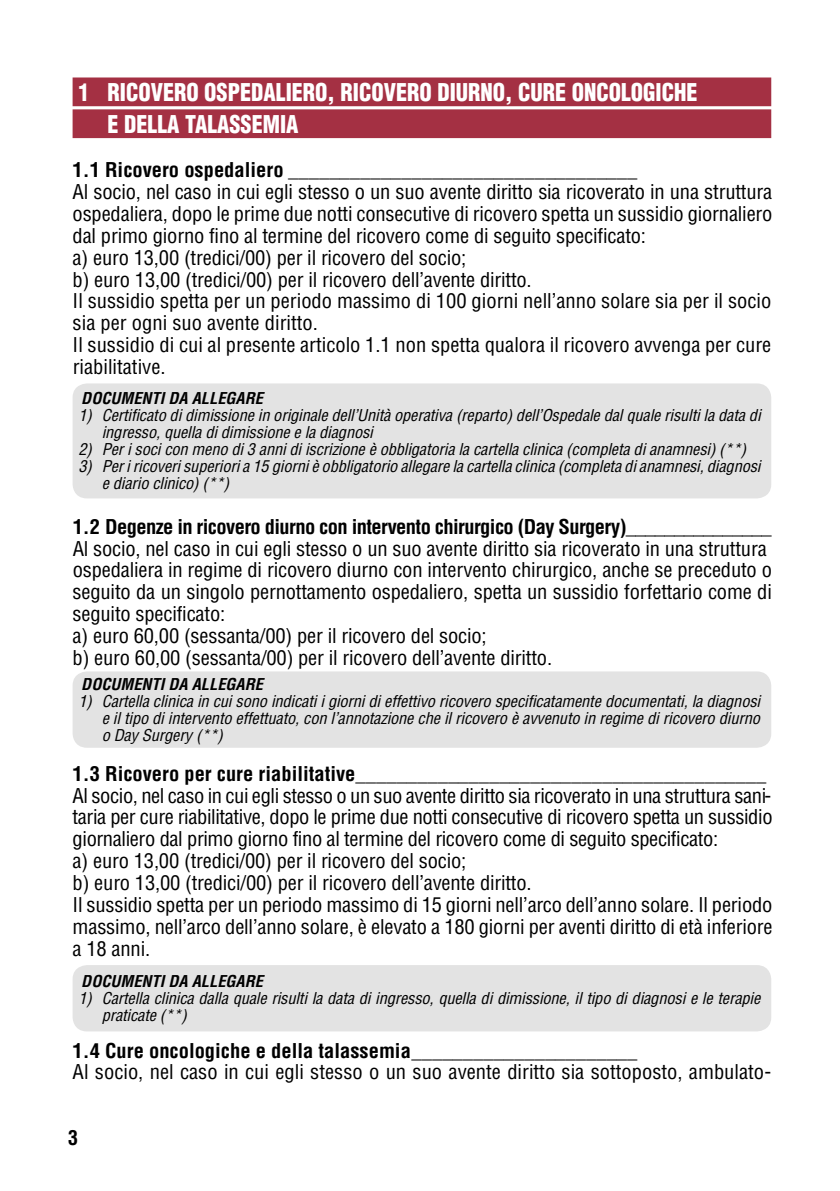
<style>
.page{position:relative;width:840px;height:1191px;background:#fff}
.page>*{position:absolute;margin:0;border:0;box-sizing:border-box;transform-origin:0 0}
.t1{font:900 condensed 23.8px/31.8px "Helvetica LT Std";color:#fff;scale:.93 1}
.t2{font:condensed 20px/22px "Helvetica LT Std";letter-spacing:-.01em;color:#000}
.t3{font:700 condensed 20px "Helvetica LT Std";color:#000}
.t4{font:700 condensed 20px "Helvetica LT Std";letter-spacing:-.03em;color:#000}
.t5{font:italic condensed 16px/17px "Helvetica LT Std";letter-spacing:-.01em;color:#000}
.t6{font:italic 700 condensed 16px "Helvetica LT Std";color:#000}
</style>
<div class="page">
<div style="left:73px;top:77px;width:697px;height:29px;background:#a43043"></div>
<div style="left:73px;top:109px;width:697px;height:29px;background:#a43043"></div>
<div style="left:73px;top:383px;width:697px;height:115px;background:#e3e3e3;border-radius:14px"></div>
<div style="left:73px;top:671px;width:697px;height:76px;background:#e3e3e3;border-radius:14px"></div>
<div style="left:73px;top:965px;width:697px;height:66px;background:#e3e3e3;border-radius:14px"></div>
<p class="t1" style="left:107px;top:76px;width:635px;text-indent:-29px">1 RICOVERO OSPEDALIERO, RICOVERO DIURNO, CURE ONCOLOGICHE<br>E DELLA TALASSEMIA</p>
<p class="t3" style="left:73px;top:157px;width:566px">1.1 Ricovero ospedaliero __________________________________</p>
<p class="t2" style="left:73px;top:180px;width:701px">Al socio, nel caso in cui egli stesso o un suo avente diritto sia ricoverato in una struttura ospedaliera, dopo le prime due notti consecutive di ricovero spetta un sussidio giornaliero dal primo giorno fino al termine del ricovero come di seguito specificato:<br>a) euro 13,00 (tredici/00) per il ricovero del socio;<br>b) euro 13,00 (tredici/00) per il ricovero dell’avente diritto.<br>Il sussidio spetta per un periodo massimo di 100 giorni nell’anno solare sia per il socio sia per ogni suo avente diritto.<br>Il sussidio di cui al presente articolo 1.1 non spetta qualora il ricovero avvenga per cure riabilitative.</p>
<p class="t6" style="left:81px;top:388px;width:183px">DOCUMENTI DA ALLEGARE</p>
<p class="t5" style="left:102px;top:407px;width:660px;text-indent:-23px">1) Certificato di dimissione in originale dell’Unità operativa (reparto) dell’Ospedale dal quale risulti la data di ingresso, quella di dimissione e la diagnosi</p>
<p class="t5" style="left:78px;top:441px;width:669px">2) Per i soci con meno di 3 anni di iscrizione è obbligatoria la cartella clinica (completa di anamnesi) (**)</p>
<p class="t5" style="left:102px;top:458px;width:660px;text-indent:-23px">3) Per i ricoveri superiori a 15 giorni è obbligatorio allegare la cartella clinica (completa di anamnesi, diagnosi e diario clinico) (**)</p>
<p class="t4" style="left:73px;top:514px;width:700px">1.2 Degenze in ricovero diurno con intervento chirurgico (Day Surgery)_______________</p>
<p class="t2" style="left:73px;top:537px;width:700px">Al socio, nel caso in cui egli stesso o un suo avente diritto sia ricoverato in una struttura ospedaliera in regime di ricovero diurno con intervento chirurgico, anche se preceduto o seguito da un singolo pernottamento ospedaliero, spetta un sussidio forfettario come di seguito specificato:<br>a) euro 60,00 (sessanta/00) per il ricovero del socio;<br>b) euro 60,00 (sessanta/00) per il ricovero dell’avente diritto.</p>
<p class="t6" style="left:81px;top:674px;width:183px">DOCUMENTI DA ALLEGARE</p>
<p class="t5" style="left:102px;top:692px;width:659px;text-align:justify;text-indent:-23px">1) Cartella clinica in cui sono indicati i giorni di effettivo ricovero specificatamente documentati, la diagnosi e il tipo di intervento effettuato, con l’annotazione che il ricovero è avvenuto in regime di ricovero diurno o Day Surgery (**)</p>
<p class="t3" style="left:73px;top:761px;width:694px">1.3 Ricovero per cure riabilitative________________________________________</p>
<p class="t2" style="left:73px;top:784px;width:701px">Al socio, nel caso in cui egli stesso o un suo avente diritto sia ricoverato in una struttura sani&shy;taria per cure riabilitative, dopo le prime due notti consecutive di ricovero spetta un sussidio giornaliero dal primo giorno fino al termine del ricovero come di seguito specificato:<br>a) euro 13,00 (tredici/00) per il ricovero del socio;<br>b) euro 13,00 (tredici/00) per il ricovero dell’avente diritto.<br>Il sussidio spetta per un periodo massimo di 15 giorni nell’arco dell’anno solare. Il periodo massimo, nell’arco dell’anno solare, è elevato a 180 giorni per aventi diritto di età inferiore a 18 anni.</p>
<p class="t6" style="left:81px;top:971px;width:183px">DOCUMENTI DA ALLEGARE</p>
<p class="t5" style="left:102px;top:990px;width:659px;text-indent:-23px">1) Cartella clinica dalla quale risulti la data di ingresso, quella di dimissione, il tipo di diagnosi e le terapie praticate (**)</p>
<p class="t3" style="left:73px;top:1037px;width:566px">1.4 Cure oncologiche e della talassemia______________________</p>
<p class="t2" style="left:73px;top:1061px;width:699px">Al socio, nel caso in cui egli stesso o un suo avente diritto sia sottoposto, ambulato-</p>
<p class="t3" style="left:68px;top:1125px;width:16px">33</p>
</div>
